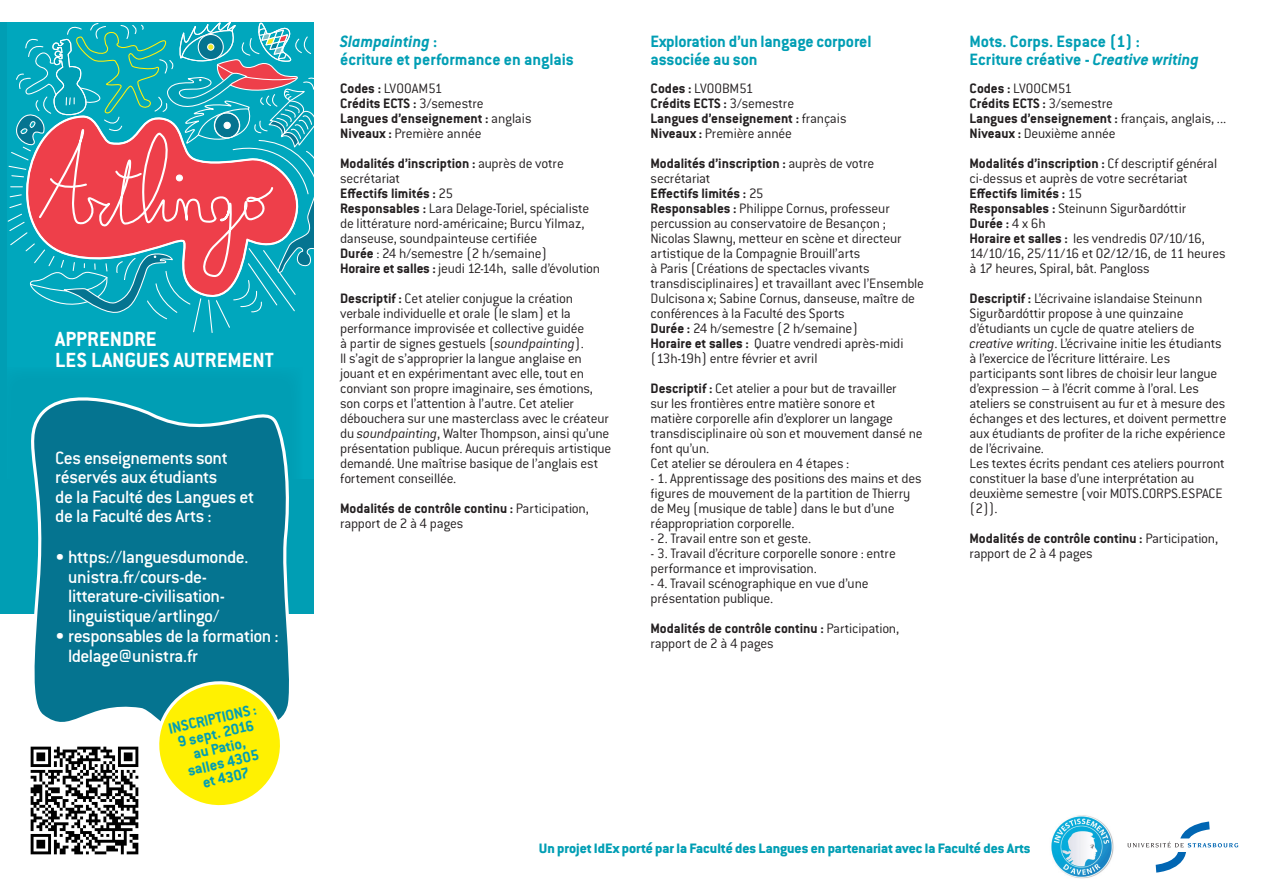
<style>
.page{position:relative;width:1263px;height:893px;background:#fff}
.page>*{position:absolute;margin:0;border:0;box-sizing:border-box;transform-origin:0 0}
.t1{font:700 22.5px/21px "Conduit ITC Std";color:#fff}
.t2{font:500 19.5px/19.5px "Conduit ITC Std";letter-spacing:-.025em;color:#fff}
.t3{font:700 18px/18px "Conduit ITC Std";letter-spacing:-.01em;color:#009eb4}
.t4{font:700 16.5px/15px "Conduit ITC Std";color:#009eb4;text-align:center}
.t5{font:300 15px/15px "Conduit ITC Std";letter-spacing:-.015em;color:#231f20}
.t6{font:700 15px/15px "Conduit ITC Std";color:#231f20}
.t7{font:800 15px "Conduit ITC Std";color:#009eb4}
.s1{font-style:italic}
.s2{font-weight:300}
.s3{font-weight:700}
</style>
<div class="page">
<div style="left:0;top:20px;width:314px;height:594px;background:#009eb4"></div>
<div style="left:8px;top:20px;width:306px;height:459px;background:#00a7bd"></div>
<svg style="left:8px;top:21px;width:306px;height:312px"></svg>
<div style="left:0;top:367px;width:302px;height:211px;background:#009eb4"></div>
<img style="left:30px;top:759px;width:109px;height:96px">
<div style="left:0;top:0;width:980px;height:21px;background:#fff"></div>
<svg style="left:30px;top:397px;width:259px;height:362px;background:#1b829b"></svg>
<svg style="left:152px;top:677px;width:136px;height:129px"></svg>
<img style="left:1051px;top:815px;width:63px;height:64px">
<svg style="left:1127px;top:821px;width:111px;height:52px"></svg>
<h1 class="t1" style="left:55px;top:328px;width:220px">Apprendre<br>les langues autrement</h1>
<h2 class="t2" style="left:55px;top:448px;width:201px">Ces enseignements sont réservés aux étudiants<br>de la Faculté des Langues et de la Faculté des Arts :</h2>
<h2 class="t2" style="left:68px;top:547px;width:182px;text-indent:-13px">• https://languesdumonde. unistra.fr/cours-de&shy;litterature-civilisation&shy;linguistique/artlingo/</h2>
<h2 class="t2" style="left:68px;top:626px;width:212px;text-indent:-13px">• responsables de la formation : ldelage@unistra.fr</h2>
<p class="t4" style="left:167px;top:722px;width:92px;rotate:-13deg">Inscriptions :<br>9 sept. 2016 au Patio, salles 4305 et 4307</p>
<p class="t3" style="left:340px;top:32px;width:235px"><span class="s1">Slampainting</span> :<br>écriture et performance en anglais</p>
<p class="t6" style="left:340px;top:81px;width:193px">Codes : <span class="s2">LV00AM51<br></span>Crédits ECTS : <span class="s2">3/semestre<br></span>Langues d’enseignement : <span class="s2">anglais<br></span>Niveaux : <span class="s2">Première année</span></p>
<p class="t5" style="left:340px;top:156px;width:262px"><span class="s3">Modalités d’inscription :</span> auprès de votre secrétariat<br><span class="s3">Effectifs limités :</span> 25<br><span class="s3">Responsables :</span> Lara Delage-Toriel, spécialiste de littérature nord-américaine; Burcu Yilmaz, danseuse, soundpainteuse certifiée<br><span class="s3">Durée</span> : 24 h/semestre (2 h/semaine)<br><span class="s3">Horaire et salles :</span> jeudi 12-14h, salle d’évolution</p>
<p class="t5" style="left:340px;top:291px;width:273px"><span class="s3">Descriptif :</span> Cet atelier conjugue la création verbale individuelle et orale (le slam) et la performance improvisée et collective guidée<br>à partir de signes gestuels (<span class="s1">soundpainting</span>).<br>Il s’agit de s’approprier la langue anglaise en jouant et en expérimentant avec elle, tout en conviant son propre imaginaire, ses émotions, son corps et l’attention à l’autre. Cet atelier débouchera sur une masterclass avec le créateur du <span class="s1">soundpainting</span>, Walter Thompson, ainsi qu’une présentation publique. Aucun prérequis artistique demandé. Une maîtrise basique de l’anglais est fortement conseillée.</p>
<p class="t5" style="left:340px;top:501px;width:250px"><span class="s3">Modalités de contrôle continu :</span> Participation, rapport de 2 à 4 pages</p>
<p class="t3" style="left:651px;top:32px;width:222px">Exploration d’un langage corporel associée au son</p>
<p class="t6" style="left:651px;top:81px;width:197px">Codes : <span class="s2">LV00BM51<br></span>Crédits ECTS : <span class="s2">3/semestre<br></span>Langues d’enseignement : <span class="s2">français<br></span>Niveaux : <span class="s2">Première année</span></p>
<p class="t5" style="left:651px;top:156px;width:275px"><span class="s3">Modalités d’inscription :</span> auprès de votre secrétariat<br><span class="s3">Effectifs limités :</span> 25<br><span class="s3">Responsables :</span> Philippe Cornus, professeur percussion au conservatoire de Besançon ; Nicolas Slawny, metteur en scène et directeur artistique de la Compagnie Brouill’arts<br>à Paris (Créations de spectacles vivants transdisciplinaires) et travaillant avec l’Ensemble Dulcisona x; Sabine Cornus, danseuse, maître de conférences à la Faculté des Sports<br><span class="s3">Durée :</span> 24 h/semestre (2 h/semaine)<br><span class="s3">Horaire et salles :</span> Quatre vendredi après-midi (13h-19h) entre février et avril</p>
<p class="t5" style="left:651px;top:381px;width:273px"><span class="s3">Descriptif :</span> Cet atelier a pour but de travailler<br>sur les frontières entre matière sonore et<br>matière corporelle afin d’explorer un langage transdisciplinaire où son et mouvement dansé ne font qu’un.<br>Cet atelier se déroulera en 4 étapes :</p>
<p class="t5" style="left:651px;top:471px;width:273px">- 1. Apprentissage des positions des mains et des figures de mouvement de la partition de Thierry de Mey (musique de table) dans le but d’une réappropriation corporelle.</p>
<p class="t5" style="left:651px;top:531px;width:162px">- 2. Travail entre son et geste.</p>
<p class="t5" style="left:651px;top:546px;width:247px">- 3. Travail d’écriture corporelle sonore : entre performance et improvisation.</p>
<p class="t5" style="left:651px;top:576px;width:219px">- 4. Travail scénographique en vue d’une présentation publique.</p>
<p class="t5" style="left:651px;top:621px;width:250px"><span class="s3">Modalités de contrôle continu :</span> Participation, rapport de 2 à 4 pages</p>
<p class="t3" style="left:969px;top:32px;width:231px">Mots. Corps. Espace (1) :<br>Ecriture créative - <span class="s1">Creative writing</span></p>
<p class="t5" style="left:969px;top:81px;width:258px"><span class="s3">Codes :</span> LV00CM51<br><span class="s3">Crédits ECTS :</span> 3/semestre<br><span class="s3">Langues d’enseignement :</span> français, anglais, ...<br><span class="s3">Niveaux :</span> Deuxième année</p>
<p class="t5" style="left:969px;top:156px;width:258px"><span class="s3">Modalités d’inscription :</span> Cf descriptif général ci-dessus et auprès de votre secrétariat <span class="s3">Effectifs limités :</span> 15<br><span class="s3">Responsables :</span> Steinunn Sigurðardóttir<br><span class="s3">Durée :</span> 4 x 6h<br><span class="s3">Horaire et salles :</span> les vendredis 07/10/16, 14/10/16, 25/11/16 et 02/12/16, de 11 heures à 17 heures, Spiral, bât. Pangloss</p>
<p class="t5" style="left:969px;top:291px;width:259px"><span class="s3">Descriptif :</span> L’écrivaine islandaise Steinunn Sigurðardóttir propose à une quinzaine d’étudiants un cycle de quatre ateliers de <span class="s1">creative writing</span>. L’écrivaine initie les étudiants à l’exercice de l’écriture littéraire. Les participants sont libres de choisir leur langue d’expression – à l’écrit comme à l’oral. Les ateliers se construisent au fur et à mesure des échanges et des lectures, et doivent permettre aux étudiants de profiter de la riche expérience de l’écrivaine.<br>Les textes écrits pendant ces ateliers pourront constituer la base d’une interprétation au deuxième semestre (voir MOTS.CORPS.ESPACE (2)).</p>
<p class="t5" style="left:969px;top:531px;width:250px"><span class="s3">Modalités de contrôle continu :</span> Participation, rapport de 2 à 4 pages</p>
<p class="t7" style="left:539px;top:839px;width:493px">Un projet IdEx porté par la Faculté des Langues en partenariat avec la Faculté des Arts</p>
</div>
